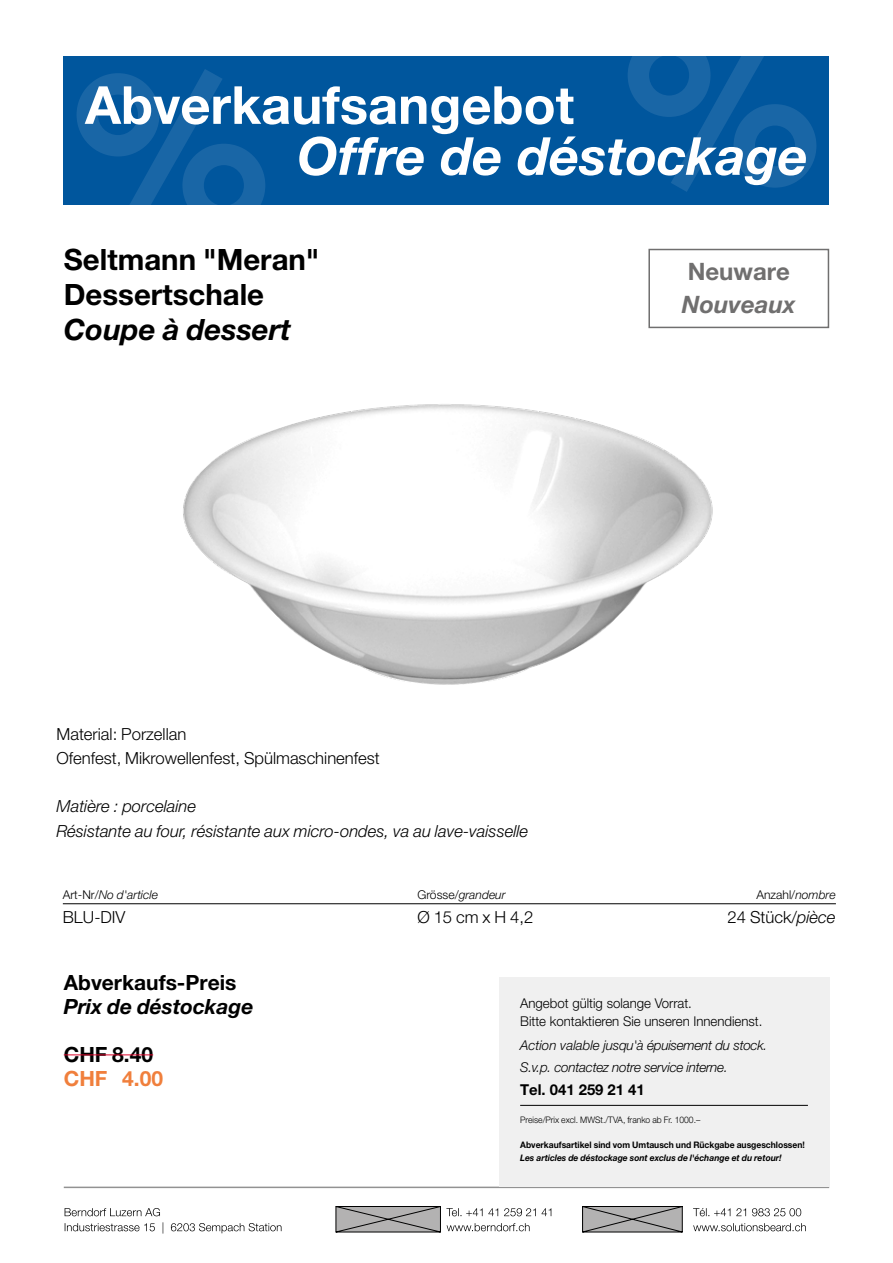
<style>
.page{position:relative;width:893px;height:1263px;background:#fff}
.page>*{position:absolute;margin:0;border:0;box-sizing:border-box;transform-origin:0 0}
.t1{font:700 52.5px "Helvetica Neue LT Pro";color:#fff}
.t2{font:italic 700 52.5px "Helvetica Neue LT Pro";color:#fff}
.t3{font:700 29.4px/35.2px "Helvetica Neue LT Pro";color:#000}
.t4{font:italic 700 29.4px "Helvetica Neue LT Pro";color:#000}
.t5{font:italic 700 24px "Helvetica Neue LT Pro";color:#706f6f}
.t6{font:700 24px "Helvetica Neue LT Pro";color:#706f6f}
.t7{font:700 21px "Helvetica Neue LT Pro";color:#000}
.t8{font:italic 700 21px "Helvetica Neue LT Pro";color:#000}
.t9{font:700 21px "Helvetica Neue LT Pro";color:#f07f3c}
.t10{font:300 16.65px/24.3px "Helvetica Neue LT Pro";color:#000}
.t11{font:italic 300 16.65px/24.3px "Helvetica Neue LT Pro";color:#000}
.t12{font:700 15px "Helvetica Neue LT Pro";color:#000}
.t13{font:italic 300 13.5px/22.5px "Helvetica Neue LT Pro";letter-spacing:-.02em;color:#000}
.t14{font:300 13.5px/18px "Helvetica Neue LT Pro";color:#000}
.t15{font:italic 300 12.15px "Helvetica Neue LT Pro";color:#000}
.t16{font:300 12.15px "Helvetica Neue LT Pro";color:#000}
.t17{font:700 9px "Helvetica Neue LT Pro";color:#000;scale:.95 1}
.t18{font:italic 700 9px "Helvetica Neue LT Pro";color:#000;scale:.95 1}
.t19{font:300 9px "Helvetica Neue LT Pro";color:#000;scale:.95 1}
.s1{font-style:normal}
.s2{font-style:italic}
</style>
<div class="page">
<div style="left:64px;top:56px;width:765px;height:149px;background:#00569d"></div>
<hr style="left:64px;top:1186px;width:765px;height:2px;background:#929292">
<svg style="left:77px;top:69px;width:188px;height:136px"></svg>
<svg style="left:628px;top:56px;width:188px;height:136px"></svg>
<svg style="left:582px;top:1206px;width:101px;height:27px;background:#969595"></svg>
<svg style="left:693px;top:1223px;width:113px;height:8px"></svg>
<svg style="left:693px;top:1208px;width:108px;height:8px"></svg>
<svg style="left:335px;top:1206px;width:216px;height:27px"></svg>
<svg style="left:65px;top:1222px;width:216px;height:11px"></svg>
<svg style="left:65px;top:1208px;width:95px;height:8px"></svg>
<div style="left:499px;top:977px;width:330px;height:209px;background:#f0f0f0"></div>
<hr style="left:520px;top:1105px;width:288px;height:1px;background:#000">
<hr style="left:63px;top:903px;width:773px;height:1px;background:#000">
<hr style="left:64px;top:1054px;width:89px;height:1px;background:#dd052b">
<div style="left:648px;top:249px;width:181px;height:79px;border:2px solid #706f6f"></div>
<img style="left:183px;top:404px;width:530px;height:281px">
<h1 class="t1" style="left:85px;top:73px;width:491px">Abverkaufsangebot</h1>
<h1 class="t2" style="left:297px;top:124px;width:512px">Offre de déstockage</h1>
<h2 class="t3" style="left:64px;top:241px;width:257px">Seltmann "Meran"<br>Dessertschale</h2>
<h2 class="t4" style="left:64px;top:312px;width:229px">Coupe à dessert</h2>
<p class="t10" style="left:56px;top:721px;width:325px">Material: Porzellan<br>Ofenfest, Mikrowellenfest, Spülmaschinenfest</p>
<p class="t11" style="left:56px;top:794px;width:473px">Matière : porcelaine<br>Résistante au four, résistante aux micro-ondes, va au lave-vaisselle</p>
<h3 class="t6" style="left:688px;top:257px;width:104px">Neuware</h3>
<h3 class="t5" style="left:682px;top:290px;width:115px">Nouveaux</h3>
<p class="t15" style="left:63px;top:888px;width:97px"><span class="s1">Art-Nr/</span>No d'article</p>
<p class="t15" style="left:417px;top:888px;width:90px"><span class="s1">Grösse/</span>grandeur</p>
<p class="t16" style="left:756px;top:887px;width:81px">Anzahl/<span class="s2">nombre</span></p>
<p class="t10" style="left:63px;top:905px;width:64px">BLU-DIV</p>
<p class="t10" style="left:417px;top:905px;width:117px">Ø 15 cm x H 4,2</p>
<p class="t10" style="left:728px;top:905px;width:109px">24 Stück/<span class="s2">pièce</span></p>
<p class="t7" style="left:64px;top:969px;width:174px">Abverkaufs-Preis</p>
<p class="t8" style="left:64px;top:993px;width:191px">Prix de déstockage</p>
<p class="t7" style="left:64px;top:1041px;width:91px">CHF 8.40</p>
<p class="t9" style="left:64px;top:1065px;width:101px">CHF 4.00</p>
<p class="t14" style="left:520px;top:994px;width:244px">Angebot gültig solange Vorrat.<br>Bitte kontaktieren Sie unseren Innendienst.</p>
<p class="t13" style="left:520px;top:1034px;width:248px">Action valable jusqu'à épuisement du stock.<br>S.v.p. contactez notre service interne.</p>
<p class="t12" style="left:520px;top:1080px;width:126px">Tel. 041 259 21 41</p>
<p class="t19" style="left:520px;top:1114px;width:191px">Preise/Prix excl. MWSt./TVA, franko ab Fr. 1000.–</p>
<p class="t17" style="left:520px;top:1139px;width:301px">Abverkaufsartikel sind vom Umtausch und Rückgabe ausgeschlossen!</p>
<p class="t18" style="left:520px;top:1152px;width:277px">Les articles de déstockage sont exclus de l'échange et du retour!</p>
</div>
